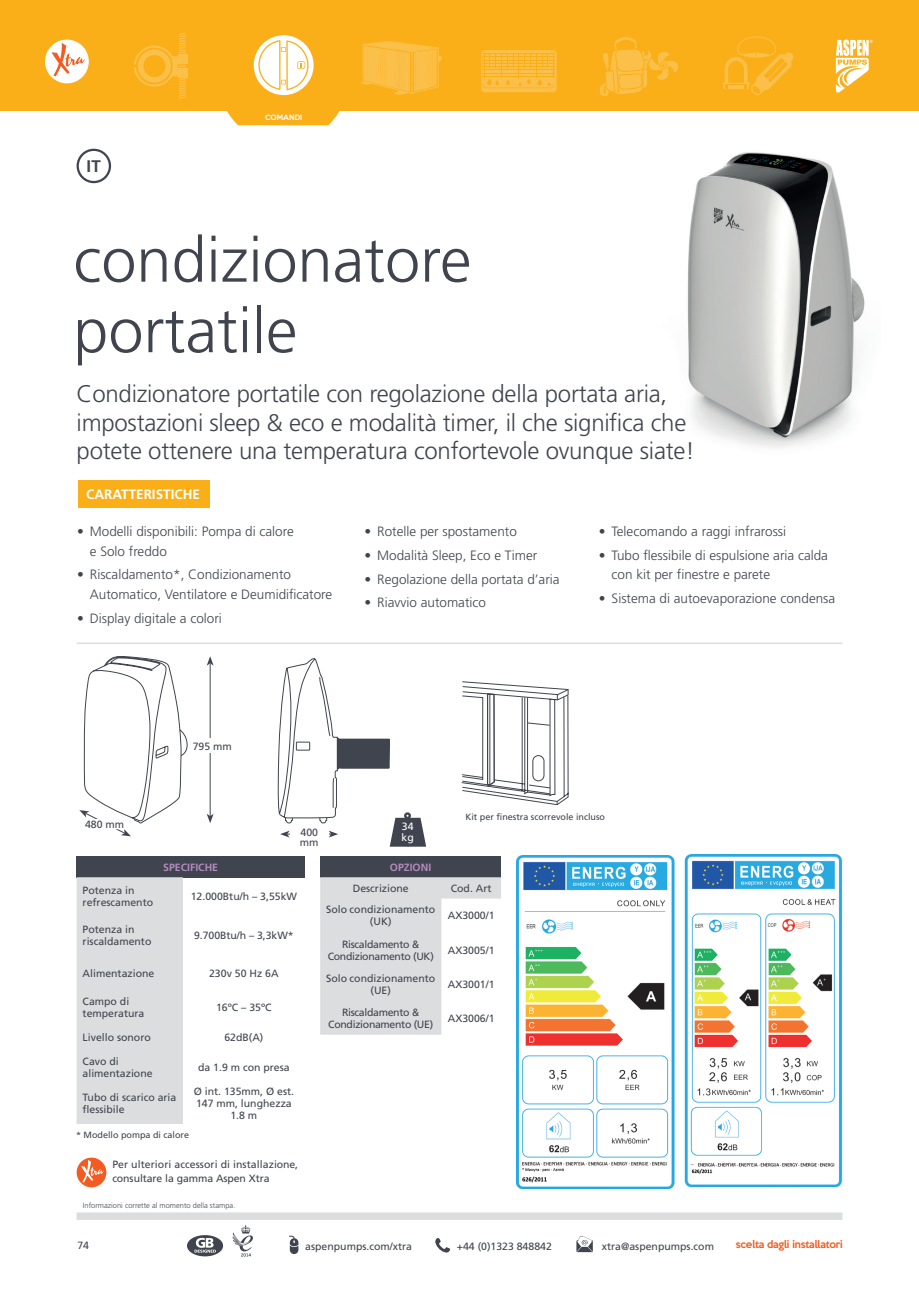
<style>
.page{position:relative;width:919px;height:1289px;background:#fff}
.page>*{position:absolute;margin:0;border:0;box-sizing:border-box;transform-origin:0 0}
.t1{font:300 63px/70.5px "Frutiger LT Pro";color:#40444e}
.t2{font:300 24px/28.8px "Frutiger LT Pro";letter-spacing:-.01em;color:#40444e}
.t3{font:700 16.8px "Frutiger LT Pro";color:#40444e}
.t4{font:300 13.5px/19.5px "Frutiger LT Pro";color:#40444e}
.t5{font:700 13.5px "Frutiger LT Pro";color:#fff}
.t6{font:10.5px/12px "Frutiger LT Pro";color:#40444e}
.t7{font:10.5px/12px "Frutiger LT Pro";letter-spacing:-.03em;color:#40444e;text-align:center}
.t8{font:700 10.5px "Frutiger LT Pro";color:#b48bbf}
.t9{font:10.5px/10.5px "Frutiger LT Pro";color:#fff}
.t10{font:500 9.6px "Keep Calm";letter-spacing:-.02em;color:#f25d21}
.t11{font:9px "Frutiger LT Pro";color:#40444e}
.t12{font:300 7.5px "Frutiger LT Pro";color:#40444e}
.t13{font:500 6.75px "Keep Calm";color:#fff}
</style>
<div class="page">
<div style="left:0;top:0;width:918px;height:110px;background:#faaf18"></div>
<svg style="left:835px;top:40px;width:37px;height:53px"></svg>
<div style="left:45px;top:40px;width:44px;height:43px;background:#fff;border-radius:50%"></div>
<svg style="left:52px;top:43px;width:33px;height:33px"></svg>
<svg style="left:134px;top:33px;width:52px;height:66px"></svg>
<div style="left:178px;top:54px;width:9px;height:10px;background:#fbc04a"></div>
<div style="left:178px;top:68px;width:9px;height:10px;background:#fbc04a"></div>
<div style="left:481px;top:50px;width:75px;height:42px;background:#fbc04a;border-radius:4px"></div>
<svg style="left:483px;top:54px;width:71px;height:34px"></svg>
<hr style="left:482px;top:53px;width:73px;height:1px;background:#faaf18">
<hr style="left:482px;top:56px;width:73px;height:1px;background:#faaf18">
<hr style="left:482px;top:60px;width:73px;height:1px;background:#faaf18">
<hr style="left:482px;top:63px;width:73px;height:1px;background:#faaf18">
<hr style="left:482px;top:66px;width:73px;height:1px;background:#faaf18">
<hr style="left:482px;top:70px;width:73px;height:1px;background:#faaf18">
<hr style="left:482px;top:73px;width:73px;height:1px;background:#faaf18">
<hr style="left:482px;top:76px;width:73px;height:1px;background:#faaf18">
<svg style="left:361px;top:41px;width:80px;height:54px"></svg>
<svg style="left:226px;top:110px;width:114px;height:15px"></svg>
<svg style="left:600px;top:37px;width:78px;height:59px"></svg>
<svg style="left:722px;top:36px;width:71px;height:59px"></svg>
<div style="left:254px;top:35px;width:59px;height:60px;background:#fff;border-radius:50%"></div>
<svg style="left:258px;top:40px;width:50px;height:50px"></svg>
<div style="left:78px;top:480px;width:132px;height:27px;background:#faaf18"></div>
<img style="left:687px;top:152px;width:178px;height:296px">
<div style="left:77px;top:149px;width:34px;height:34px;border:2px solid #40444e;border-radius:50%"></div>
<hr style="left:77px;top:642px;width:765px;height:2px;background:#dcdddf">
<div style="left:77px;top:856px;width:228px;height:21px;background:#40444e"></div>
<div style="left:77px;top:877px;width:106px;height:246px;background:#dcdddf"></div>
<div style="left:320px;top:856px;width:181px;height:21px;background:#40444e"></div>
<svg style="left:320px;top:877px;width:181px;height:157px"></svg>
<svg style="left:461px;top:681px;width:107px;height:124px"></svg>
<hr style="left:210px;top:663px;width:1px;height:153px;background:#40444e">
<svg style="left:207px;top:656px;width:6px;height:9px"></svg>
<svg style="left:207px;top:813px;width:6px;height:10px"></svg>
<div style="left:189px;top:738px;width:46px;height:15px;background:#fff"></div>
<svg style="left:277px;top:658px;width:149px;height:188px"></svg>
<svg style="left:79px;top:656px;width:109px;height:180px"></svg>
<img style="left:516px;top:855px;width:159px;height:333px">
<img style="left:684px;top:854px;width:159px;height:331px">
<div style="left:77px;top:1157px;width:29px;height:30px;background:#f25b21;border-radius:50%"></div>
<svg style="left:81px;top:1159px;width:23px;height:23px"></svg>
<svg style="left:576px;top:1235px;width:16px;height:16px"></svg>
<svg style="left:435px;top:1238px;width:15px;height:14px"></svg>
<svg style="left:289px;top:1235px;width:9px;height:18px"></svg>
<svg style="left:187px;top:1235px;width:36px;height:21px"></svg>
<svg style="left:232px;top:1224px;width:21px;height:32px"></svg>
<div style="left:77px;top:1212px;width:765px;height:7px;background:#dcdddf"></div>
<h3 class="t3" style="left:87px;top:156px;width:16px">IT</h3>
<p class="t13" style="left:265px;top:112px;width:39px">COMANDI</p>
<h1 class="t1" style="left:73px;top:225px;width:399px">condizionatore portatile</h1>
<h2 class="t2" style="left:77px;top:379px;width:619px">Condizionatore portatile con regolazione della portata aria, impostazioni sleep &amp; eco e modalità timer, il che significa che potete ottenere una temperatura confortevole ovunque siate!</h2>
<p class="t5" style="left:86px;top:486px;width:115px">CARATTERISTICHE</p>
<p class="t4" style="left:90px;top:522px;width:205px;text-indent:-13px">• Modelli disponibili: Pompa di calore e Solo freddo</p>
<p class="t4" style="left:90px;top:565px;width:244px;text-indent:-13px">• Riscaldamento*, Condizionamento<br>Automatico, Ventilatore e Deumidificatore</p>
<p class="t4" style="left:77px;top:608px;width:146px">• Display digitale a colori</p>
<p class="t4" style="left:364px;top:522px;width:154px">• Rotelle per spostamento</p>
<p class="t4" style="left:364px;top:545px;width:174px">• Modalità Sleep, Eco e Timer</p>
<p class="t4" style="left:364px;top:569px;width:197px">• Regolazione della portata d’aria</p>
<p class="t4" style="left:364px;top:593px;width:123px">• Riavvio automatico</p>
<p class="t4" style="left:598px;top:522px;width:189px">• Telecomando a raggi infrarossi</p>
<p class="t4" style="left:611px;top:545px;width:218px;text-indent:-13px">• Tubo flessibile di espulsione aria calda con kit per finestre e parete</p>
<p class="t4" style="left:598px;top:589px;width:238px">• Sistema di autoevaporazione condensa</p>
<p class="t6" style="left:85px;top:818px;width:40px">480 mm</p>
<p class="t6" style="left:193px;top:740px;width:41px">795 mm</p>
<p class="t6" style="left:300px;top:827px;width:20px;line-height:9.8px">400 mm</p>
<p class="t9" style="left:401px;top:821px;width:14px">34 kg</p>
<p class="t11" style="left:465px;top:812px;width:141px">Kit per finestra scorrevole incluso</p>
<p class="t8" style="left:163px;top:860px;width:56px">SPECIFICHE</p>
<p class="t6" style="left:83px;top:884px;width:72px">Potenza in refrescamento</p>
<p class="t6" style="left:191px;top:890px;width:108px">12.000Btu/h – 3,55kW</p>
<p class="t6" style="left:83px;top:923px;width:70px">Potenza in riscaldamento</p>
<p class="t6" style="left:194px;top:929px;width:101px">9.700Btu/h – 3,3kW*</p>
<p class="t6" style="left:83px;top:967px;width:73px">Alimentazione</p>
<p class="t6" style="left:209px;top:967px;width:71px">230v 50 Hz 6A</p>
<p class="t6" style="left:83px;top:995px;width:63px">Campo di temperatura</p>
<p class="t6" style="left:216px;top:1001px;width:57px">16ºC – 35ºC</p>
<p class="t6" style="left:83px;top:1031px;width:70px">Livello sonoro</p>
<p class="t6" style="left:224px;top:1031px;width:41px">62dB(A)</p>
<p class="t6" style="left:83px;top:1054px;width:72px">Cavo di alimentazione</p>
<p class="t6" style="left:198px;top:1060px;width:93px">da 1.9 m con presa</p>
<p class="t6" style="left:83px;top:1091px;width:95px">Tubo di scarico aria flessibile</p>
<p class="t6" style="left:194px;top:1085px;width:102px;text-align:center">Ø int. 135mm, Ø est.<br>147 mm, lunghezza<br>1.8 m</p>
<p class="t11" style="left:76px;top:1129px;width:115px">* Modello pompa di calore</p>
<p class="t6" style="left:112px;top:1158px;width:187px;line-height:13.2px">Per ulteriori accessori di installazione, consultare la gamma Aspen Xtra</p>
<p class="t12" style="left:83px;top:1200px;width:154px">Informazioni corrette al momento della stampa.</p>
<p class="t8" style="left:390px;top:860px;width:43px">OPZIONI</p>
<p class="t6" style="left:353px;top:882px;width:58px">Descrizione</p>
<p class="t6" style="left:450px;top:882px;width:42px">Cod. Art</p>
<p class="t6" style="left:326px;top:903px;width:111px;text-align:center">Solo condizionamento (UK)</p>
<p class="t6" style="left:448px;top:909px;width:48px">AX3000/1</p>
<p class="t7" style="left:328px;top:937px;width:108px">Riscaldamento &amp;<br>Condizionamento (UK)</p>
<p class="t6" style="left:448px;top:943px;width:48px">AX3005/1</p>
<p class="t6" style="left:326px;top:971px;width:111px;text-align:center">Solo condizionamento (UE)</p>
<p class="t6" style="left:448px;top:977px;width:48px">AX3001/1</p>
<p class="t7" style="left:328px;top:1005px;width:106px">Riscaldamento &amp;<br>Condizionamento (UE)</p>
<p class="t6" style="left:448px;top:1011px;width:48px">AX3006/1</p>
<p class="t6" style="left:77px;top:1239px;width:13px">74</p>
<p class="t6" style="left:305px;top:1240px;width:108px">aspenpumps.com/xtra</p>
<p class="t6" style="left:457px;top:1240px;width:97px">+44 (0)1323 848842</p>
<p class="t6" style="left:601px;top:1240px;width:114px">xtra@aspenpumps.com</p>
<p class="t10" style="left:735px;top:1236px;width:109px">scelta dagli installatori</p>
</div>
